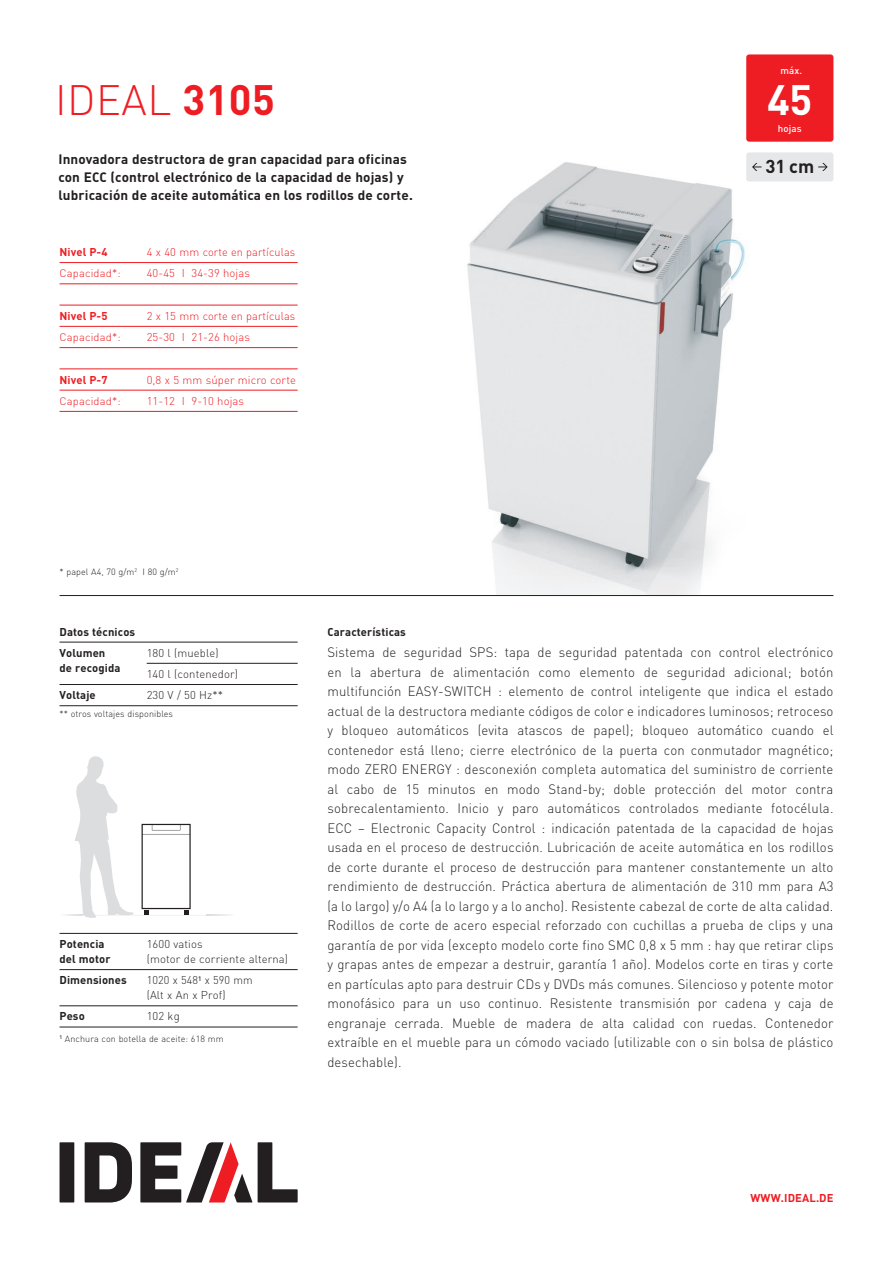
<style>
.page{position:relative;width:893px;height:1263px;background:#fff}
.page>*{position:absolute;margin:0;border:0;box-sizing:border-box;transform-origin:0 0}
.t1{font:300 42px "DIN";letter-spacing:.01em;color:#ee1d23}
.t2{font:700 42px "DIN";color:#fff}
.t3{font:700 18.45px "DIN";color:#231f20}
.t4{font:300 13.5px/19.5px "DIN";letter-spacing:.01em;color:#231f20;text-align:justify}
.t5{font:700 13.5px/18px "DIN";letter-spacing:.01em;color:#231f20}
.t6{font:300 11.25px "DIN";letter-spacing:.01em;color:#ee1d23}
.t7{font:300 11.25px/15px "DIN";letter-spacing:.01em;color:#231f20}
.t8{font:700 11.25px/21.1px "DIN";letter-spacing:.01em;color:#231f20}
.t9{font:700 11.25px "DIN";letter-spacing:.01em;color:#ee1d23}
.t10{font:300 10.95px "DIN";letter-spacing:.01em;color:#ee1d23}
.t11{font:500 9.75px "DIN";letter-spacing:.01em;color:#fff}
.t12{font:300 9px "DIN";letter-spacing:.01em;color:#231f20}
.s1{font-weight:700}
.s2{font-size:11.25px}
</style>
<div class="page">
<div style="left:60px;top:1142px;width:14px;height:60px;background:#231f20"></div>
<svg style="left:258px;top:1142px;width:40px;height:60px"></svg>
<svg style="left:85px;top:1142px;width:47px;height:60px"></svg>
<svg style="left:140px;top:1142px;width:112px;height:60px"></svg>
<img style="left:467px;top:162px;width:285px;height:433px">
<hr style="left:60px;top:595px;width:773px;height:1px;background:#231f20">
<div style="left:746px;top:54px;width:87px;height:88px;background:#ee1d23;border-radius:3px"></div>
<div style="left:746px;top:152px;width:87px;height:29px;background:#e6e7e9;border-radius:3px"></div>
<svg style="left:752px;top:163px;width:9px;height:8px"></svg>
<svg style="left:818px;top:163px;width:10px;height:8px"></svg>
<svg style="left:65px;top:756px;width:165px;height:162px"></svg>
<hr style="left:60px;top:262px;width:238px;height:1px;background:#ee1d23">
<hr style="left:60px;top:284px;width:238px;height:1px;background:#ee1d23">
<hr style="left:60px;top:305px;width:238px;height:1px;background:#ee1d23">
<hr style="left:60px;top:326px;width:238px;height:1px;background:#ee1d23">
<hr style="left:60px;top:347px;width:238px;height:1px;background:#ee1d23">
<hr style="left:60px;top:369px;width:238px;height:1px;background:#ee1d23">
<hr style="left:60px;top:390px;width:238px;height:1px;background:#ee1d23">
<hr style="left:60px;top:411px;width:238px;height:1px;background:#ee1d23">
<hr style="left:60px;top:642px;width:238px;height:1px;background:#231f20">
<hr style="left:147px;top:663px;width:151px;height:1px;background:#231f20">
<hr style="left:60px;top:684px;width:238px;height:1px;background:#231f20">
<hr style="left:60px;top:705px;width:238px;height:1px;background:#231f20">
<hr style="left:60px;top:933px;width:238px;height:1px;background:#231f20">
<hr style="left:60px;top:969px;width:238px;height:1px;background:#231f20">
<hr style="left:60px;top:1005px;width:238px;height:1px;background:#231f20">
<hr style="left:60px;top:1027px;width:238px;height:1px;background:#231f20">
<h1 class="t1" style="left:55px;top:74px;width:221px">IDEAL <span class="s1">3105</span></h1>
<p class="t5" style="left:58px;top:150px;width:356px">Innovadora destructora de gran capacidad para oficinas con ECC (control electrónico de la capacidad de hojas) y lubricación de aceite automática en los rodillos de corte.</p>
<p class="t9" style="left:60px;top:245px;width:50px">Nivel P-4</p>
<p class="t6" style="left:147px;top:245px;width:150px">4 x 40 mm corte en partículas</p>
<p class="t10" style="left:60px;top:267px;width:63px">Capacidad<span class="s2">*</span>:</p>
<p class="t6" style="left:147px;top:266px;width:105px">40-45 I 34-39 hojas</p>
<p class="t9" style="left:60px;top:308px;width:50px">Nivel P-5</p>
<p class="t6" style="left:147px;top:309px;width:150px">2 x 15 mm corte en partículas</p>
<p class="t10" style="left:60px;top:330px;width:63px">Capacidad<span class="s2">*</span>:</p>
<p class="t6" style="left:147px;top:330px;width:105px">25-30 I 21-26 hojas</p>
<p class="t9" style="left:60px;top:372px;width:50px">Nivel P-7</p>
<p class="t6" style="left:147px;top:373px;width:151px">0,8 x 5 mm súper micro corte</p>
<p class="t10" style="left:60px;top:394px;width:63px">Capacidad<span class="s2">*</span>:</p>
<p class="t6" style="left:147px;top:394px;width:99px">11-12 I 9-10 hojas</p>
<p class="t12" style="left:60px;top:567px;width:121px">* papel A4, 70 g/m<sup>2</sup> I 80 g/m<sup>2</sup></p>
<p class="t11" style="left:780px;top:65px;width:23px">máx.</p>
<h1 class="t2" style="left:767px;top:72px;width:47px">45</h1>
<p class="t11" style="left:778px;top:122px;width:25px">hojas</p>
<h2 class="t3" style="left:765px;top:154px;width:51px">31 cm</h2>
<p class="t8" style="left:60px;top:620px;width:77px">Datos técnicos<br>Volumen</p>
<p class="t7" style="left:147px;top:645px;width:73px">180 l (mueble)</p>
<p class="t8" style="left:60px;top:657px;width:62px">de recogida</p>
<p class="t7" style="left:147px;top:666px;width:93px">140 l (contenedor)</p>
<p class="t8" style="left:60px;top:684px;width:38px">Voltaje</p>
<p class="t7" style="left:147px;top:687px;width:78px">230 V / 50 Hz**</p>
<p class="t12" style="left:60px;top:709px;width:115px">** otros voltajes disponibles</p>
<p class="t8" style="left:60px;top:933px;width:47px">Potencia</p>
<p class="t7" style="left:147px;top:936px;width:58px">1600 vatios</p>
<p class="t8" style="left:60px;top:948px;width:53px">del motor</p>
<p class="t7" style="left:147px;top:951px;width:143px">(motor de corriente alterna)</p>
<p class="t8" style="left:60px;top:969px;width:69px">Dimensiones</p>
<p class="t7" style="left:147px;top:972px;width:108px">1020 x 548<sup>1</sup> x 590 mm (Alt x An x Prof)</p>
<p class="t8" style="left:60px;top:1005px;width:27px">Peso</p>
<p class="t7" style="left:147px;top:1009px;width:35px">102 kg</p>
<p class="t12" style="left:60px;top:1033px;width:166px"><sup>1</sup> Anchura con botella de aceite: 618 mm</p>
<p class="t8" style="left:327px;top:620px;width:80px">Características</p>
<p class="t4" style="left:327px;top:642px;width:508px">Sistema de seguridad SPS: tapa de seguridad patentada con control electrónico en la abertura de alimentación como elemento de seguridad adicional; botón multifunción EASY-SWITCH : elemento de control inteligente que indica el estado actual de la destructora mediante códigos de color e indicadores luminosos; retroceso y bloqueo automáticos (evita atascos de papel); bloqueo automático cuando el contenedor está lleno; cierre electrónico de la puerta con conmutador magnético; modo ZERO ENERGY : desconexión completa automatica del suministro de corriente al cabo de 15 minutos en modo Stand-by; doble protección del motor contra sobrecalentamiento. Inicio y paro automáticos controlados mediante fotocélula.<br>ECC – Electronic Capacity Control : indicación patentada de la capacidad de hojas usada en el proceso de destrucción. Lubricación de aceite automática en los rodillos de corte durante el proceso de destrucción para mantener constantemente un alto rendimiento de destrucción. Práctica abertura de alimentación de 310 mm para A3 (a lo largo) y/o A4 (a lo largo y a lo ancho). Resistente cabezal de corte de alta calidad.<br>Rodillos de corte de acero especial reforzado con cuchillas a prueba de clips y una garantía de por vida (excepto modelo corte fino SMC 0,8 x 5 mm : hay que retirar clips y grapas antes de empezar a destruir, garantía 1 año). Modelos corte en tiras y corte en partículas apto para destruir CDs y DVDs más comunes. Silencioso y potente motor monofásico para un uso continuo. Resistente transmisión por cadena y caja de engranaje cerrada. Mueble de madera de alta calidad con ruedas. Contenedor extraíble en el mueble para un cómodo vaciado (utilizable con o sin bolsa de plástico desechable).</p>
<p class="t9" style="left:750px;top:1191px;width:85px">WWW.IDEAL.DE</p>
</div>
